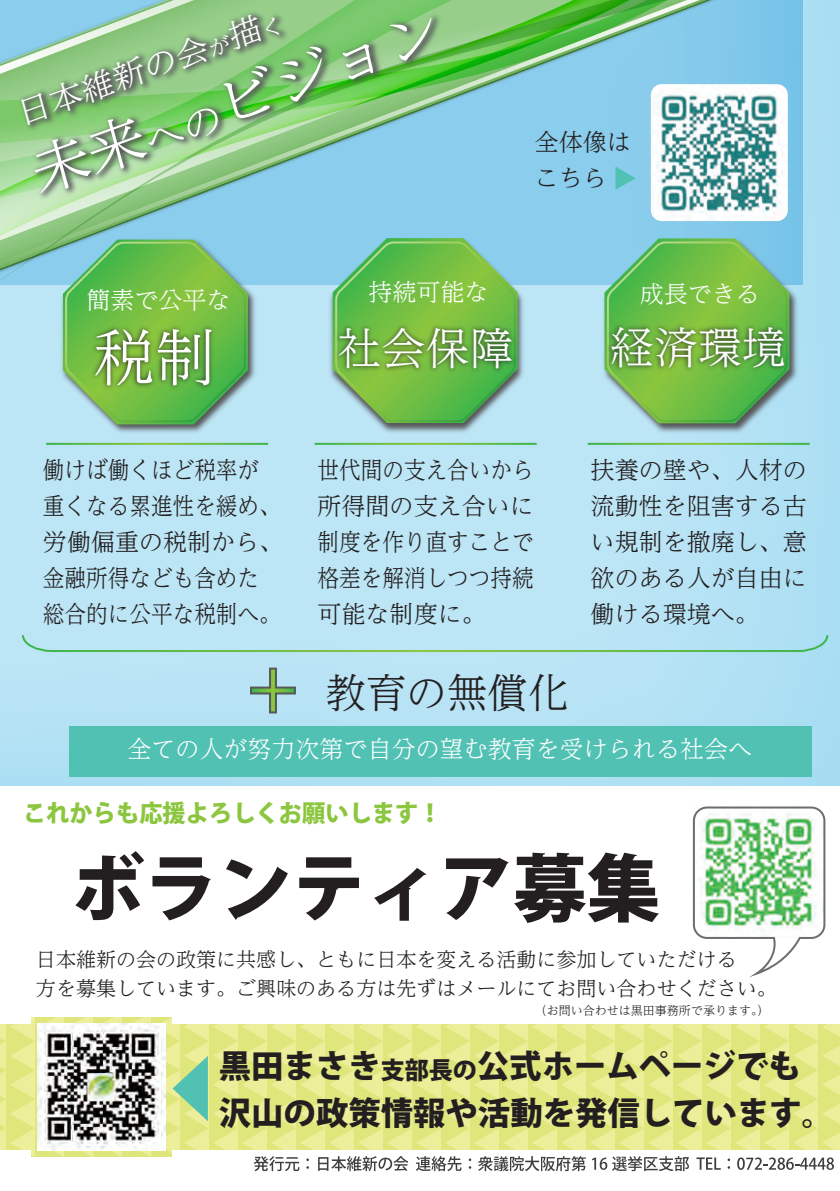
<style>
.page{position:relative;width:840px;height:1191px;background:#fff}
.page>*{position:absolute;margin:0;border:0;box-sizing:border-box;transform-origin:0 0}
.t1{font:800 73.6px "Koz Go Pr 6 N";color:#231f20}
.t2{font:300 61.4px "UD Reimin Pr 6 N";color:#fff}
.t3{font:300 55px "UD Reimin Pr 6 N";color:#fff;scale:1.07 1}
.t4{font:300 44px "UD Reimin Pr 6 N";color:#fff}
.t5{font:300 40.4px "UD Reimin Pr 6 N";color:#231f20}
.t6{font:800 32.4px/47px "Koz Go Pr 6 N";color:#231f20}
.t7{font:300 31.2px "UD Reimin Pr 6 N";color:#fff;scale:1.07 1}
.t8{font:300 24px/36px "UD Reimin Pr 6 N";color:#231f20;scale:.9 1}
.t9{font:300 24px/36px "UD Reimin Pr 6 N";color:#231f20;text-align:justify}
.t10{font:300 24px "UD Reimin Pr 6 N";color:#fff}
.t11{font:800 24px "Koz Go Pr 6 N";color:#8bc63e}
.t12{font:300 20px/29px "UD Reimin Pr 6 N";color:#231f20}
.t13{font:300 12px "UD Reimin Pr 6 N";color:#231f20}
.s1{font-size:37.4px}
.s2{font-size:21.2px}
.s3{font-size:24px}
</style>
<div class="page">
<div style="left:0;top:0;width:839px;height:1191px;background:linear-gradient(to right,#bce5f5,#b2e1f3)"></div>
<svg style="left:528px;top:0;width:311px;height:171px;background:#85cad4"></svg>
<div style="left:0;top:786px;width:839px;height:405px;background:#fff"></div>
<svg style="left:692px;top:806px;width:133px;height:172px"></svg>
<svg style="left:0;top:1024px;width:839px;height:125px;background:#e5e989"></svg>
<svg style="left:32px;top:1017px;width:139px;height:139px;background:#e7eb96"></svg>
<svg style="left:254px;top:1156px;width:45px;height:15px"></svg>
<svg style="left:306px;top:1158px;width:3px;height:10px"></svg>
<svg style="left:318px;top:1156px;width:90px;height:15px"></svg>
<svg style="left:416px;top:1156px;width:45px;height:15px"></svg>
<svg style="left:468px;top:1158px;width:3px;height:10px"></svg>
<svg style="left:478px;top:1156px;width:107px;height:15px"></svg>
<svg style="left:592px;top:1156px;width:96px;height:15px"></svg>
<svg style="left:696px;top:1157px;width:24px;height:12px"></svg>
<svg style="left:737px;top:1157px;width:96px;height:12px"></svg>
<img style="left:0;top:0;width:528px;height:171px">
<img style="left:0;top:171px;width:261px;height:329px">
<svg style="left:63px;top:240px;width:185px;height:14px;background:#78c399"></svg>
<img style="left:20px;top:254px;width:241px;height:221px">
<img style="left:261px;top:171px;width:274px;height:329px">
<svg style="left:332px;top:238px;width:185px;height:16px;background:#79c59d"></svg>
<img style="left:264px;top:254px;width:271px;height:199px">
<img style="left:535px;top:171px;width:304px;height:329px">
<svg style="left:604px;top:238px;width:185px;height:15px;background:#79c49e"></svg>
<img style="left:536px;top:253px;width:267px;height:199px">
<hr style="left:587px;top:443px;width:222px;height:2px;background:#fff">
<img style="left:650px;top:84px;width:137px;height:137px">
<svg style="left:615px;top:167px;width:20px;height:23px"></svg>
<div style="left:69px;top:726px;width:741px;height:50px;background:#50c1b3"></div>
<svg style="left:21px;top:633px;width:807px;height:20px;background:#b0dfe2"></svg>
<svg style="left:249px;top:666px;width:48px;height:48px;background:#a0c9c4"></svg>
<div style="left:803px;top:216px;width:36px;height:318px;background:#acdff3"></div>
<img style="left:38px;top:1023px;width:127px;height:127px">
<svg style="left:172px;top:1055px;width:36px;height:66px;background:#9dd69e"></svg>
<h3 class="t3" style="left:16px;top:133px;width:406px;rotate:-20deg">未来<span class="s1">への</span>ビジョン</h3>
<p class="t7" style="left:9px;top:91px;width:263px;rotate:-20deg">日本維新の会<span class="s2">が</span>描<span class="s2">く</span></p>
<p class="t9" style="left:534px;top:123px;width:97px">全体像はこちら</p>
<p class="t10" style="left:86px;top:280px;width:146px">簡素で公平な</p>
<h2 class="t2" style="left:93px;top:307px;width:124px">税制</h2>
<p class="t10" style="left:368px;top:273px;width:121px">持続可能な</p>
<h3 class="t4" style="left:337px;top:313px;width:177px">社会保障</h3>
<p class="t10" style="left:639px;top:274px;width:121px">成長できる</p>
<h3 class="t4" style="left:609px;top:312px;width:177px">経済環境</h3>
<p class="t8" style="left:43px;top:451px;width:268px">働けば働くほど税率が重くなる累進性を緩め、労働偏重の税制から、金融所得なども含めた総合的に公平な税制へ。</p>
<p class="t8" style="left:317px;top:451px;width:242px;text-align:justify">世代間の支え合いから所得間の支え合いに制度を作り直すことで格差を解消しつつ持続可能な制度に。</p>
<h3 class="t5" style="left:325px;top:659px;width:244px">教育の無償化</h3>
<p class="t9" style="left:590px;top:451px;width:217px">扶養の壁や、人材の流動性を阻害する古い規制を撤廃し、意欲のある人が自由に働ける環境へ。</p>
<p class="t10" style="left:127px;top:730px;width:626px">全ての人が努力次第で自分の望む教育を受けられる社会へ</p>
<p class="t11" style="left:23px;top:800px;width:420px">これからも応援よろしくお願いします！</p>
<h1 class="t1" style="left:71px;top:847px;width:590px">ボランティア募集</h1>
<p class="t12" style="left:36px;top:944px;width:742px">日本維新の会の政策に共感し、ともに日本を変える活動に参加していただける<br>方を募集しています。ご興味のある方は先ずはメールにてお問い合わせください。</p>
<p class="t13" style="left:534px;top:1000px;width:235px">（お問い合わせは黒田事務所で承ります。）</p>
<h3 class="t6" style="left:219px;top:1043px;width:616px">黒田まさき<span class="s3">支部長の</span>公式ホームページでも沢山の政策情報や活動を発信しています。</h3>
</div>
